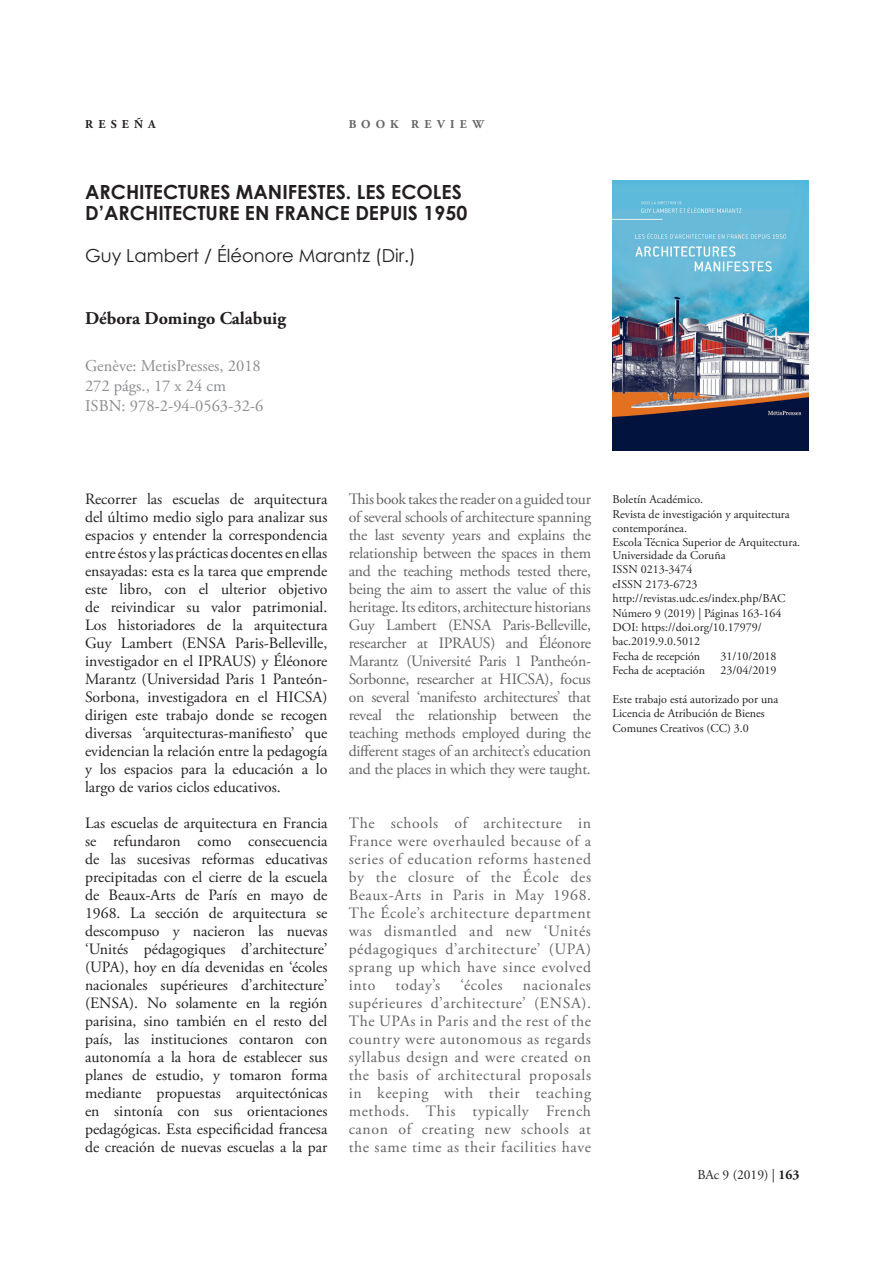
<style>
.page{position:relative;width:893px;height:1263px;background:#fff}
.page>*{position:absolute;margin:0;border:0;box-sizing:border-box;transform-origin:0 0}
.t1{font:700 19.5px/21px "Century Gothic";color:#231f20}
.t2{font:18px "Century Gothic";color:#231f20}
.t3{font:700 18px "Adobe Garamond Pro";color:#231f20}
.t4{font:16.5px "Adobe Garamond Pro";color:#8a8c8f}
.t5{font:15.75px/18px "Adobe Garamond Pro";color:#231f20;text-align:justify}
.t6{font:15.75px/18px "Adobe Garamond Pro";letter-spacing:.04em;color:#636366;text-align:justify}
.t7{font:13.5px "Adobe Garamond Pro";color:#231f20}
.t8{font:12px/14.4px "Adobe Garamond Pro";color:#231f20}
.t9{font:700 12px "Adobe Garamond Pro";letter-spacing:.435em;color:#636366}
.t10{font:700 12px "Adobe Garamond Pro";letter-spacing:.43em;color:#231f20}
.s1{font-weight:700}
</style>
<div class="page">
<img style="left:612px;top:180px;width:196px;height:270px">
<p class="t10" style="left:85px;top:117px;width:72px">RESEÑA</p>
<p class="t9" style="left:349px;top:117px;width:137px">BOOK REVIEW</p>
<p class="t1" style="left:85px;top:181px;width:384px">ARCHITECTURES MANIFESTES. LES ECOLES<br>D’ARCHITECTURE EN FRANCE DEPUIS 1950</p>
<p class="t2" style="left:85px;top:243px;width:332px">Guy Lambert / Éléonore Marantz (Dir.)</p>
<p class="t3" style="left:85px;top:308px;width:202px">Débora Domingo Calabuig</p>
<p class="t4" style="left:85px;top:356px;width:177px">Genève: MetisPresses, 2018</p>
<p class="t4" style="left:85px;top:376px;width:143px">272 págs., 17 x 24 cm</p>
<p class="t4" style="left:85px;top:395px;width:180px">ISBN: 978-2-94-0563-32-6</p>
<p class="t5" style="left:85px;top:491px;width:244px">Recorrer las escuelas de arquitectura del último medio siglo para analizar sus espacios y entender la correspondencia entre éstos y las prácticas docentes en ellas ensayadas: esta es la tarea que emprende este libro, con el ulterior objetivo de reivindicar su valor patrimonial.<br>Los historiadores de la arquitectura Guy Lambert (ENSA Paris-Belleville, investigador en el IPRAUS) y Éléonore Marantz (Universidad Paris 1 Panteón-Sorbona, investigadora en el HICSA) dirigen este trabajo donde se recogen diversas ‘arquitecturas-manifiesto’ que evidencian la relación entre la pedagogía y los espacios para la educación a lo largo de varios ciclos educativos.</p>
<p class="t5" style="left:85px;top:815px;width:244px">Las escuelas de arquitectura en Francia se refundaron como consecuencia de las sucesivas reformas educativas precipitadas con el cierre de la escuela de Beaux-Arts de París en mayo de 1968. La sección de arquitectura se descompuso y nacieron las nuevas ‘Unités pédagogiques d’architecture’ (UPA), hoy en día devenidas en ‘écoles nacionales supérieures d’architecture’ (ENSA). No solamente en la región parisina, sino también en el resto del país, las instituciones contaron con autonomía a la hora de establecer sus planes de estudio, y tomaron forma mediante propuestas arquitectónicas en sintonía con sus orientaciones pedagógicas. Esta especificidad francesa de creación de nuevas escuelas a la par</p>
<p class="t6" style="left:349px;top:491px;width:244px">This book takes the reader on a guided tour of several schools of architecture spanning the last seventy years and explains the relationship between the spaces in them and the teaching methods tested there, being the aim to assert the value of this heritage. Its editors, architecture historians Guy Lambert (ENSA Paris-Belleville, researcher at IPRAUS) and Éléonore Marantz (Université Paris 1 Pantheón-Sorbonne, researcher at HICSA), focus on several ‘manifesto architectures’ that reveal the relationship between the teaching methods employed during the different stages of an architect’s education and the places in which they were taught.</p>
<p class="t6" style="left:349px;top:815px;width:244px">The schools of architecture in France were overhauled because of a series of education reforms hastened by the closure of the École des Beaux-Arts in Paris in May 1968.<br>The École’s architecture department was dismantled and new ‘Unités pédagogiques d’architecture’ (UPA) sprang up which have since evolved into</p>
<p class="t6" style="left:349px;top:977px;width:244px;text-indent:174px">nacionales supérieures d’architecture’ (ENSA).<br>The UPAs in Paris and the rest of the country were autonomous as regards syllabus design and were created on the basis of architectural proposals in keeping with their teaching methods. This typically French canon of creating new schools at the same time as their facilities have</p>
<p class="t6" style="left:396px;top:977px;width:46px">today’s</p>
<p class="t6" style="left:461px;top:977px;width:44px">‘écoles</p>
<p class="t8" style="left:612px;top:493px;width:92px">Boletín Académico.</p>
<p class="t8" style="left:612px;top:507px;width:179px">Revista de investigación y arquitectura contemporánea.</p>
<p class="t8" style="left:612px;top:535px;width:189px;line-height:13.5px">Escola Técnica Superior de Arquitectura.<br>Universidade da Coruña</p>
<p class="t8" style="left:612px;top:563px;width:82px">ISSN 0213-3474</p>
<p class="t8" style="left:612px;top:577px;width:86px">eISSN 2173-6723</p>
<p class="t8" style="left:612px;top:592px;width:174px">http://revistas.udc.es/index.php/BAC</p>
<p class="t8" style="left:612px;top:606px;width:170px">Número 9 (2019) | Páginas 163-164</p>
<p class="t8" style="left:612px;top:620px;width:151px">DOI: https://doi.org/10.17979/ bac.2019.9.0.5012</p>
<p class="t8" style="left:612px;top:649px;width:89px">Fecha de recepción</p>
<p class="t8" style="left:720px;top:649px;width:57px">31/10/2018</p>
<p class="t8" style="left:612px;top:664px;width:94px">Fecha de aceptación</p>
<p class="t8" style="left:720px;top:664px;width:57px">23/04/2019</p>
<p class="t8" style="left:612px;top:692px;width:167px">Este trabajo está autorizado por una<br>Licencia de Atribución de Bienes<br>Comunes Creativos (CC) 3.0</p>
<p class="t7" style="left:697px;top:1167px;width:103px">BAc 9 (2019) | <span class="s1">163</span></p>
</div>
